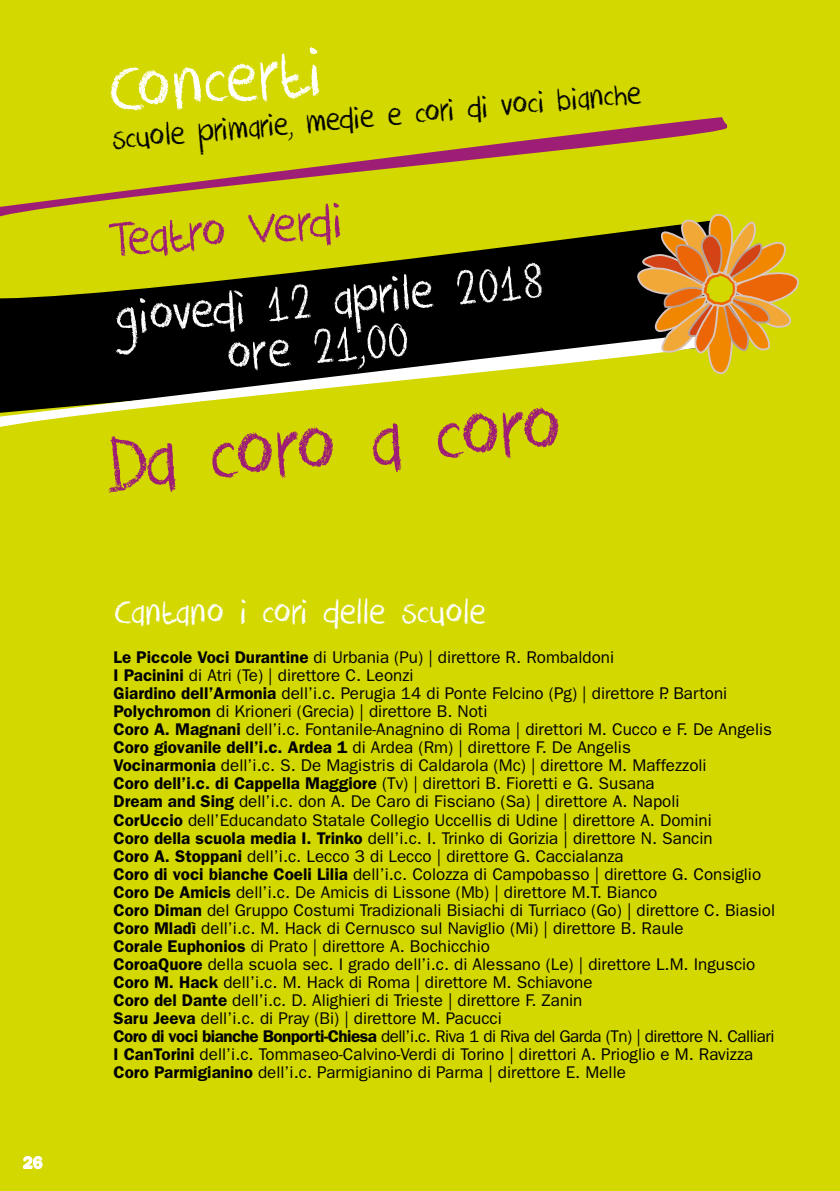
<style>
.page{position:relative;width:840px;height:1191px;background:#fff}
.page>*{position:absolute;margin:0;border:0;box-sizing:border-box;transform-origin:0 0}
.t1{font:90px "DK Crayon Crumble";color:#9e1d75}
.t2{font:78px "DK Crayon Crumble";color:#fff}
.t3{font:56px/46px "DK Crayon Crumble";color:#fff;text-align:center}
.t4{font:56px "DK Crayon Crumble";color:#9e1d75}
.t5{font:40px "DK Crayon Crumble";color:#fff}
.t6{font:36px "DK Crayon Crumble";color:#000}
.t7{font:17px/18px "ITC Franklin Gothic Std";color:#000}
.t8{font:600 17px "ITC Franklin Gothic Std";color:#fff}
.s1{font-weight:600}
</style>
<div class="page">
<hr style="left:839px;top:0;width:1px;height:1191px;background:#d3d800">
<div style="left:0;top:0;width:839px;height:1191px;background:#d3d800"></div>
<div style="left:0;top:322px;width:635px;height:10px;background:#000"></div>
<svg style="left:0;top:117px;width:728px;height:205px"></svg>
<svg style="left:0;top:332px;width:635px;height:95px"></svg>
<svg style="left:635px;top:212px;width:164px;height:163px"></svg>
<p class="t8" style="left:23px;top:1152px;width:22px">26</p>
<h2 class="t2" style="left:103px;top:44px;width:217px;rotate:-5deg">Concerti</h2>
<h3 class="t6" style="left:110px;top:118px;width:533px;rotate:-5deg">scuole primarie, medie e cori di voci bianche</h3>
<h3 class="t4" style="left:105px;top:207px;width:236px;rotate:-5deg">Teatro Verdi</h3>
<h3 class="t3" style="left:113px;top:297px;width:432px;rotate:-5deg">giovedì 12 aprile 2018 ore 21,00</h3>
<h1 class="t1" style="left:104px;top:411px;width:455px;rotate:-5deg">Da coro a coro</h1>
<h3 class="t5" style="left:113px;top:588px;width:374px">Cantano i cori delle scuole</h3>
<p class="t7" style="left:113px;top:649px;width:662px"><span class="s1">Le Piccole Voci Durantine</span> di Urbania (Pu) | direttore R. Rombaldoni<br><span class="s1">I Pacinini</span> di Atri (Te) | direttore C. Leonzi<br><span class="s1">Giardino dell’Armonia</span> dell’i.c. Perugia 14 di Ponte Felcino (Pg) | direttore P. Bartoni <span class="s1">Polychromon</span> di Krioneri (Grecia) | direttore B. Noti<br><span class="s1">Coro A. Magnani</span> dell’i.c. Fontanile-Anagnino di Roma | direttori M. Cucco e F. De Angelis <span class="s1">Coro giovanile dell’i.c. Ardea 1</span> di Ardea (Rm) | direttore F. De Angelis<br><span class="s1">Vocinarmonia</span> dell’i.c. S. De Magistris di Caldarola (Mc) | direttore M. Maffezzoli<br><span class="s1">Coro dell’i.c. di Cappella Maggiore</span> (Tv) | direttori B. Fioretti e G. Susana<br><span class="s1">Dream and Sing</span> dell’i.c. don A. De Caro di Fisciano (Sa) | direttore A. Napoli<br><span class="s1">CorUccio</span> dell’Educandato Statale Collegio Uccellis di Udine | direttore A. Domini<br><span class="s1">Coro della scuola media I. Trinko</span> dell’i.c. I. Trinko di Gorizia | direttore N. Sancin<br><span class="s1">Coro A. Stoppani</span> dell’i.c. Lecco 3 di Lecco | direttore G. Caccialanza<br><span class="s1">Coro di voci bianche Coeli Lilia</span> dell’i.c. Colozza di Campobasso | direttore G. Consiglio <span class="s1">Coro De Amicis</span> dell’i.c. De Amicis di Lissone (Mb) | direttore M.T. Bianco<br><span class="s1">Coro Diman</span> del Gruppo Costumi Tradizionali Bisiachi di Turriaco (Go) | direttore C. Biasiol <span class="s1">Coro Mladì</span> dell’i.c. M. Hack di Cernusco sul Naviglio (Mi) | direttore B. Raule<br><span class="s1">Corale Euphonios</span> di Prato | direttore A. Bochicchio<br><span class="s1">CoroaQuore</span> della scuola sec. I grado dell’i.c. di Alessano (Le) | direttore L.M. Inguscio <span class="s1">Coro M. Hack</span> dell’i.c. M. Hack di Roma | direttore M. Schiavone<br><span class="s1">Coro del Dante</span> dell’i.c. D. Alighieri di Trieste | direttore F. Zanin<br><span class="s1">Saru Jeeva</span> dell’i.c. di Pray (Bi) | direttore M. Pacucci<br><span class="s1">Coro di voci bianche Bonporti-Chiesa</span> dell’i.c. Riva 1 di Riva del Garda (Tn) | direttore N. Calliari <span class="s1">I CanTorini</span> dell’i.c. Tommaseo-Calvino-Verdi di Torino | direttori A. Prioglio e M. Ravizza <span class="s1">Coro Parmigianino</span> dell’i.c. Parmigianino di Parma | direttore E. Melle</p>
</div>
